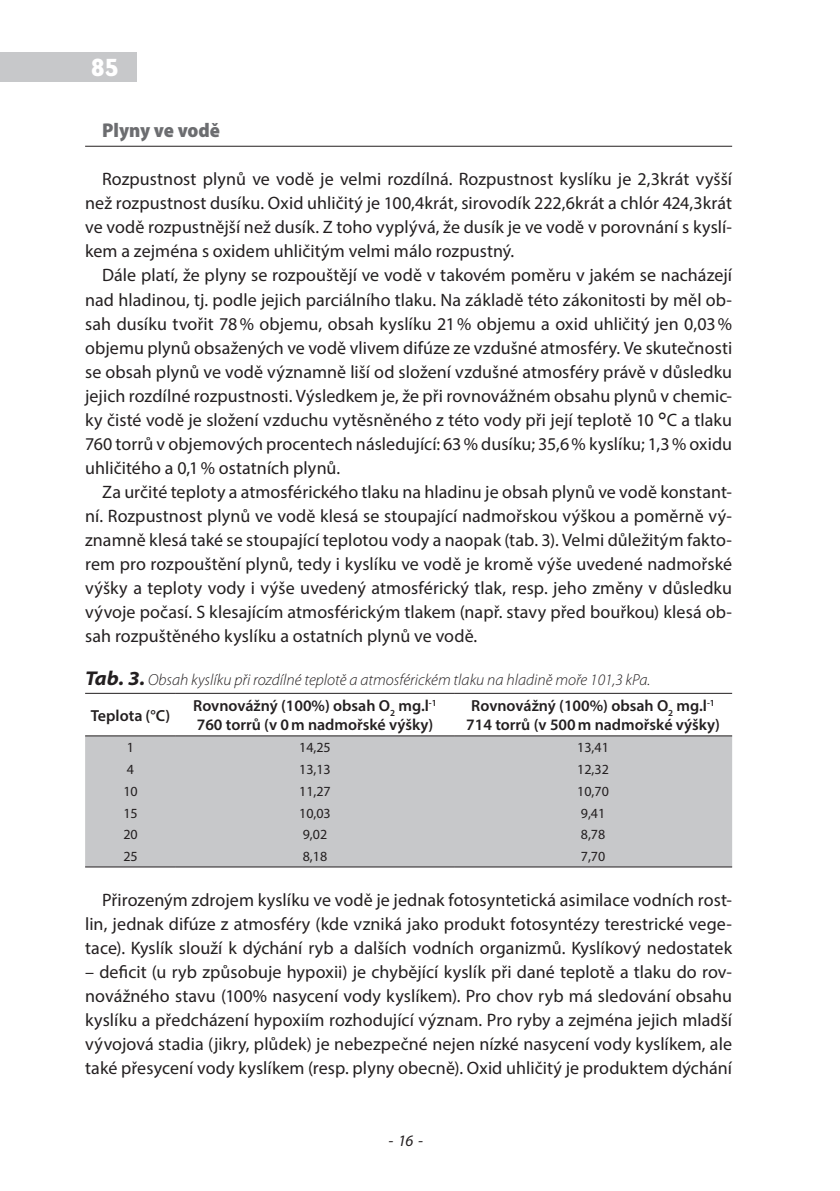
<style>
.page{position:relative;width:840px;height:1191px;background:#fff}
.page>*{position:absolute;margin:0;border:0;box-sizing:border-box;transform-origin:0 0}
.t1{font:700 24px "Dyna Grotesk DCE";color:#fff}
.nadpis_3{font:900 semi-condensed 20px "Myriad Pro";color:#6c6d70}
.Odstavec{font:18px/24px "Myriad Pro";letter-spacing:.005em;color:#231f20;text-align:justify}
.Tabulka_záhlaví{font:600 16px/19.2px "Myriad Pro";color:#231f20}
.Popis{font:italic 300 16px "Myriad Pro";color:#231f20}
.t2{font:italic 16px "Myriad Pro";color:#231f20}
.Tabulka_blok{font:14px "Myriad Pro";color:#231f20}
.s1{font-family:"Tahoma"}
.s2{font-weight:700;font-stretch:semi-expanded;font-size:20px}
</style>
<div class="page">
<div style="left:0;top:53px;width:136px;height:29px;background:#c7c8ca"></div>
<hr style="left:85px;top:146px;width:646px;height:1px;background:#231f20">
<div style="left:85px;top:736px;width:646px;height:130px;background:#c7c8ca"></div>
<hr style="left:85px;top:866px;width:91px;height:1px;background:#231f20">
<hr style="left:176px;top:866px;width:278px;height:1px;background:#231f20">
<hr style="left:454px;top:866px;width:277px;height:1px;background:#231f20">
<hr style="left:85px;top:693px;width:91px;height:1px;background:#231f20">
<hr style="left:176px;top:693px;width:278px;height:1px;background:#231f20">
<hr style="left:454px;top:693px;width:277px;height:1px;background:#231f20">
<hr style="left:85px;top:735px;width:91px;height:1px;background:#231f20">
<hr style="left:176px;top:735px;width:278px;height:1px;background:#231f20">
<hr style="left:454px;top:735px;width:277px;height:1px;background:#231f20">
<h1 class="t1" style="left:91px;top:53px;width:28px">85</h1>
<p class="nadpis_3" style="left:102px;top:117px;width:119px">Plyny ve vodě</p>
<p class="Odstavec" style="left:85px;top:167px;width:648px;text-indent:17px">Rozpustnost plynů ve vodě je velmi rozdílná. Rozpustnost kyslíku je 2,3krát vyšší než rozpustnost dusíku. Oxid uhličitý je 100,4krát, sirovodík 222,6krát a chlór 424,3krát ve vodě rozpustnější než dusík. Z toho vyplývá, že dusík je ve vodě v porovnání s kyslí&shy;kem a zejména s oxidem uhličitým velmi málo rozpustný.</p>
<p class="Odstavec" style="left:85px;top:263px;width:648px;text-indent:17px">Dále platí, že plyny se rozpouštějí ve vodě v takovém poměru v jakém se nacházejí nad hladinou, tj. podle jejich parciálního tlaku. Na základě této zákonitosti by měl ob&shy;sah dusíku tvořit 78% objemu, obsah kyslíku 21% objemu a oxid uhličitý jen 0,03% objemu plynů obsažených ve vodě vlivem difúze ze vzdušné atmosféry. Ve skutečnosti se obsah plynů ve vodě významně liší od složení vzdušné atmosféry právě v důsledku jejich rozdílné rozpustnosti. Výsledkem je, že při rovnovážném obsahu plynů v chemic&shy;ky čisté vodě je složení vzduchu vytěsněného z této vody při její teplotě 10 <span class="s1">°</span>C a tlaku 760 torrů v objemových procentech následující: 63% dusíku; 35,6% kyslíku; 1,3% oxidu uhličitého a 0,1% ostatních plynů.</p>
<p class="Odstavec" style="left:85px;top:479px;width:648px;text-indent:17px">Za určité teploty a atmosférického tlaku na hladinu je obsah plynů ve vodě konstant&shy;ní. Rozpustnost plynů ve vodě klesá se stoupající nadmořskou výškou a poměrně vý&shy;znamně klesá také se stoupající teplotou vody a naopak (tab. 3). Velmi důležitým fakto&shy;rem pro rozpouštění plynů, tedy i kyslíku ve vodě je kromě výše uvedené nadmořské výšky a teploty vody i výše uvedený atmosférický tlak, resp. jeho změny v důsledku vývoje počasí. S klesajícím atmosférickým tlakem (např. stavy před bouřkou) klesá ob&shy;sah rozpuštěného kyslíku a ostatních plynů ve vodě.</p>
<p class="Popis" style="left:85px;top:670px;width:566px"><span class="s2">Tab. 3.</span> Obsah kyslíku při rozdílné teplotě a atmosférickém tlaku na hladině moře 101,3 kPa.</p>
<p class="Tabulka_záhlaví" style="left:91px;top:705px;width:81px">Teplota (°C)</p>
<p class="Tabulka_záhlaví" style="left:193px;top:695px;width:245px">Rovnovážný (100%) obsah O<sub>2</sub> mg.l<sup>-1<br></sup>760 torrů (v 0m nadmořské výšky)</p>
<p class="Tabulka_záhlaví" style="left:466px;top:695px;width:255px;text-align:center">Rovnovážný (100%) obsah O<sub>2</sub> mg.l<sup>-1<br></sup>714 torrů (v 500m nadmořské výšky)</p>
<p class="Tabulka_blok" style="left:127px;top:738px;width:9px">1</p>
<p class="Tabulka_blok" style="left:299px;top:738px;width:33px">14,25</p>
<p class="Tabulka_blok" style="left:577px;top:738px;width:33px">13,41</p>
<p class="Tabulka_blok" style="left:127px;top:760px;width:9px">4</p>
<p class="Tabulka_blok" style="left:299px;top:760px;width:33px">13,13</p>
<p class="Tabulka_blok" style="left:577px;top:760px;width:33px">12,32</p>
<p class="Tabulka_blok" style="left:123px;top:782px;width:16px">10</p>
<p class="Tabulka_blok" style="left:299px;top:782px;width:33px">11,27</p>
<p class="Tabulka_blok" style="left:577px;top:782px;width:33px">10,70</p>
<p class="Tabulka_blok" style="left:123px;top:804px;width:16px">15</p>
<p class="Tabulka_blok" style="left:299px;top:804px;width:33px">10,03</p>
<p class="Tabulka_blok" style="left:580px;top:804px;width:26px">9,41</p>
<p class="Tabulka_blok" style="left:123px;top:826px;width:16px">20</p>
<p class="Tabulka_blok" style="left:302px;top:826px;width:26px">9,02</p>
<p class="Tabulka_blok" style="left:580px;top:826px;width:26px">8,78</p>
<p class="Tabulka_blok" style="left:123px;top:848px;width:16px">25</p>
<p class="Tabulka_blok" style="left:302px;top:848px;width:26px">8,18</p>
<p class="Tabulka_blok" style="left:580px;top:848px;width:26px">7,70</p>
<p class="Odstavec" style="left:85px;top:887px;width:648px;text-indent:17px">Přirozeným zdrojem kyslíku ve vodě je jednak fotosyntetická asimilace vodních rost&shy;lin, jednak difúze z atmosféry (kde vzniká jako produkt fotosyntézy terestrické vege&shy;tace). Kyslík slouží k dýchání ryb a dalších vodních organizmů. Kyslíkový nedostatek</p>
<p class="Odstavec" style="left:85px;top:959px;width:648px">– deficit (u ryb způsobuje hypoxii) je chybějící kyslík při dané teplotě a tlaku do rov&shy;novážného stavu (100% nasycení vody kyslíkem). Pro chov ryb má sledování obsahu kyslíku a předcházení hypoxiím rozhodující význam. Pro ryby a zejména jejich mladší vývojová stadia (jikry, plůdek) je nebezpečné nejen nízké nasycení vody kyslíkem, ale také přesycení vody kyslíkem (resp. plyny obecně). Oxid uhličitý je produktem dýchání</p>
<p class="t2" style="left:388px;top:1130px;width:36px">-16-</p>
</div>
